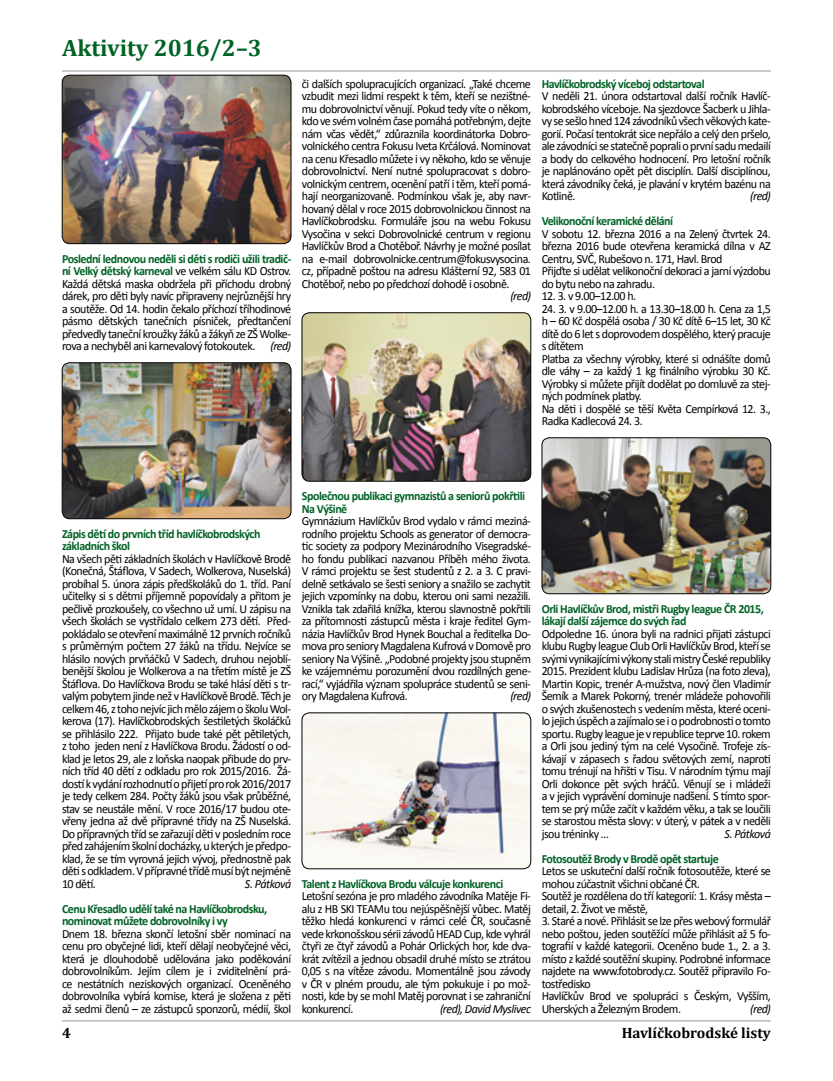
<style>
.page{position:relative;width:833px;height:1081px;background:#fff}
.page>*{position:absolute;margin:0;border:0;box-sizing:border-box;transform-origin:0 0}
.t1{font:700 23.75px "Cambria";color:#006225}
.t2{font:700 15px "Cambria";color:#000}
.t3{font:12.5px/12.5px "Calibri";letter-spacing:-.04em;color:#000;text-align:justify;scale:.96 1}
.t4{font:700 12.5px/12.5px "Calibri";letter-spacing:-.04em;color:#006225;scale:.96 1}
.t5{font:italic 12.5px "Calibri";letter-spacing:-.045em;color:#000;scale:.96 1}
.s1{font-weight:700;color:#006225}
.s2{font-style:italic}
</style>
<div class="page">
<hr style="left:62px;top:71px;width:709px;height:1px;background:#939598">
<hr style="left:62px;top:1020px;width:709px;height:1px;background:#939598">
<img style="left:62px;top:75px;width:229px;height:169px">
<div style="left:62px;top:75px;width:229px;height:169px;border:1px solid #000;border-radius:8px"></div>
<img style="left:302px;top:313px;width:229px;height:168px">
<div style="left:302px;top:313px;width:229px;height:168px;border:1px solid #000;border-radius:8px"></div>
<img style="left:302px;top:713px;width:229px;height:156px">
<div style="left:302px;top:713px;width:229px;height:156px;border:1px solid #000;border-radius:8px"></div>
<img style="left:542px;top:438px;width:229px;height:156px">
<div style="left:542px;top:438px;width:229px;height:156px;border:1px solid #000;border-radius:8px"></div>
<img style="left:62px;top:363px;width:229px;height:156px">
<div style="left:62px;top:363px;width:229px;height:156px;border:1px solid #000;border-radius:8px"></div>
<h1 class="t1" style="left:62px;top:31px;width:201px">Aktivity 2016/2–3</h1>
<p class="t3" style="left:62px;top:252px;width:240px"><span class="s1">Poslední lednovou neděli si děti s rodiči užili tradič&shy;ní Velký dětský karneval</span> ve velkém sálu KD Ostrov.<br>Každá dětská maska obdržela při příchodu drobný dárek, pro děti byly navíc připraveny nejrůznější hry a soutěže. Od 14. hodin čekalo příchozí tříhodinové pásmo dětských tanečních písniček, předtančení předvedly taneční kroužky žáků a žákyň ze ZŠ Wolke&shy;rova a nechyběl ani karnevalový fotokoutek. <span class="s2">(red)</span></p>
<p class="t3" style="left:302px;top:77px;width:240px">či dalších spolupracujících organizací. „Také chceme vzbudit mezi lidmi respekt k těm, kteří se nezištné&shy;mu dobrovolnictví věnují. Pokud tedy víte o někom, kdo ve svém volném čase pomáhá potřebným, dejte nám včas vědět,“ zdůraznila koordinátorka Dobro&shy;volnického centra Fokusu Iveta Krčálová. Nominovat na cenu Křesadlo můžete i vy někoho, kdo se věnuje dobrovolnictví. Není nutné spolupracovat s dobro&shy;volnickým centrem, ocenění patří i těm, kteří pomá&shy;hají neorganizovaně. Podmínkou však je, aby navr&shy;hovaný dělal v roce 2015 dobrovolnickou činnost na Havlíčkobrodsku. Formuláře jsou na webu Fokusu Vysočina v sekci Dobrovolnické centrum v regionu Havlíčkův Brod a Chotěboř. Návrhy je možné posílat na e-mail dobrovolnicke.centrum@fokusvysocina. cz, případně poštou na adresu Klášterní 92, 583 01<br>Chotěboř, nebo po předchozí dohodě i osobně.</p>
<p class="t5" style="left:510px;top:287px;width:23px">(red)</p>
<p class="t4" style="left:542px;top:77px;width:171px">Havlíčkobrodský víceboj odstartoval</p>
<p class="t3" style="left:542px;top:90px;width:240px">V neděli 21. února odstartoval další ročník Havlíč&shy;kobrodského víceboje. Na sjezdovce Šacberk u Jihla&shy;vy se sešlo hned 124 závodníků všech věkových kate&shy;gorií. Počasí tentokrát sice nepřálo a celý den pršelo, ale závodníci se statečně poprali o první sadu medailí a body do celkového hodnocení. Pro letošní ročník je naplánováno opět pět disciplín. Další disciplínou, která závodníky čeká, je plavání v krytém bazénu na Kotlině.</p>
<p class="t5" style="left:750px;top:187px;width:23px">(red)</p>
<p class="t4" style="left:542px;top:215px;width:138px">Velikonoční keramické dělání</p>
<p class="t3" style="left:542px;top:227px;width:240px;text-align:left">V sobotu 12. března 2016 a na Zelený čtvrtek 24. března 2016 bude otevřena keramická dílna v AZ Centru, SVČ, Rubešovo n. 171, Havl. Brod<br>Přijďte si udělat velikonoční dekoraci a jarní výzdobu do bytu nebo na zahradu.</p>
<p class="t3" style="left:542px;top:290px;width:100px">12. 3. v 9.00–12.00 h.</p>
<p class="t3" style="left:542px;top:302px;width:240px;text-align:left">24. 3. v 9.00–12.00 h. a 13.30–18.00 h. Cena za 1,5 h – 60 Kč dospělá osoba / 30 Kč dítě 6–15 let, 30 Kč dítě do 6 let s doprovodem dospělého, který pracuje s dítětem<br>Platba za všechny výrobky, které si odnášíte domů dle váhy – za každý 1 kg finálního výrobku 30 Kč.<br>Výrobky si můžete přijít dodělat po domluvě za stej&shy;ných podmínek platby.<br>Na děti i dospělé se těší Květa Cempírková 12. 3., Radka Kadlecová 24. 3.</p>
<p class="t4" style="left:62px;top:527px;width:208px">Zápis dětí do prvních tříd havlíčkobrodských základních škol</p>
<p class="t3" style="left:62px;top:552px;width:240px">Na všech pěti základních školách v Havlíčkově Brodě (Konečná, Štáflova, V Sadech, Wolkerova, Nuselská) probíhal 5. února zápis předškoláků do 1. tříd. Paní učitelky si s dětmi příjemně popovídaly a přitom je pečlivě prozkoušely, co všechno už umí. U zápisu na všech školách se vystřídalo celkem 273 dětí. Před&shy;pokládalo se otevření maximálně 12 prvních ročníků s průměrným počtem 27 žáků na třídu. Nejvíce se hlásilo nových prvňáčků V Sadech, druhou nejoblí&shy;benější školou je Wolkerova a na třetím místě je ZŠ Štáflova. Do Havlíčkova Brodu se také hlásí děti s tr&shy;valým pobytem jinde než v Havlíčkově Brodě. Těch je celkem 46, z toho nejvíc jich mělo zájem o školu Wol&shy;kerova (17). Havlíčkobrodských šestiletých školáčků se přihlásilo 222. Přijato bude také pět pětiletých, z toho jeden není z Havlíčkova Brodu. Žádostí o od&shy;klad je letos 29, ale z loňska naopak přibude do prv&shy;ních tříd 40 dětí z odkladu pro rok 2015/2016. Žá&shy;dostí kvydání rozhodnutí o přijetí pro rok 2016/2017 je tedy celkem 284. Počty žáků jsou však průběžné, stav se neustále mění. V roce 2016/17 budou ote&shy;vřeny jedna až dvě přípravné třídy na ZŠ Nuselská.<br>Do přípravných tříd se zařazují děti v posledním roce před zahájením školní docházky, u kterých je předpo&shy;klad, že se tím vyrovná jejich vývoj, přednostně pak děti s odkladem. V přípravné třídě musí být nejméně 10 dětí.</p>
<p class="t5" style="left:245px;top:875px;width:50px">S. Pátková</p>
<p class="t4" style="left:62px;top:902px;width:215px">Cenu Křesadlo udělí také na Havlíčkobrodsku, nominovat můžete dobrovolníky i vy</p>
<p class="t3" style="left:62px;top:927px;width:240px">Dnem 18. března skončí letošní sběr nominací na cenu pro obyčejné lidi, kteří dělají neobyčejné věci, která je dlouhodobě udělována jako poděkování dobrovolníkům. Jejím cílem je i zviditelnění prá&shy;ce nestátních neziskových organizací. Oceněného dobrovolníka vybírá komise, která je složena z pěti až sedmi členů – ze zástupců sponzorů, médií, škol</p>
<p class="t4" style="left:302px;top:490px;width:234px">Společnou publikaci gymnazistů a seniorů pokřtili<br>Na Výšině</p>
<p class="t3" style="left:302px;top:515px;width:240px">Gymnázium Havlíčkův Brod vydalo v rámci meziná&shy;rodního projektu Schools as generator of democra&shy;tic society za podpory Mezinárodního Visegradské&shy;ho fondu publikaci nazvanou Příběh mého života.<br>V rámci projektu se šest studentů z 2. a 3. C pravi&shy;delně setkávalo se šesti seniory a snažilo se zachytit jejich vzpomínky na dobu, kterou oni sami nezažili.<br>Vznikla tak zdařilá knížka, kterou slavnostně pokřtili za přítomnosti zástupců města i kraje ředitel Gym&shy;názia Havlíčkův Brod Hynek Bouchal a ředitelka Do&shy;mova pro seniory Magdalena Kufrová v Domově pro seniory Na Výšině. „Podobné projekty jsou stupněm ke vzájemnému porozumění dvou rozdílných gene&shy;rací,“ vyjádřila význam spolupráce studentů se seni&shy;ory Magdalena Kufrová.</p>
<p class="t5" style="left:510px;top:687px;width:23px">(red)</p>
<p class="t4" style="left:302px;top:877px;width:211px">Talent z Havlíčkova Brodu válcuje konkurenci</p>
<p class="t3" style="left:302px;top:890px;width:240px">Letošní sezóna je pro mladého závodníka Matěje Fi&shy;alu z HB SKI TEAMu tou nejúspěšnější vůbec. Matěj těžko hledá konkurenci v rámci celé ČR, současně vede krkonošskou sérii závodů HEAD Cup, kde vyhrál čtyři ze čtyř závodů a Pohár Orlických hor, kde dva&shy;krát zvítězil a jednou obsadil druhé místo se ztrátou 0,05 s na vítěze závodu. Momentálně jsou závody v ČR v plném proudu, ale tým pokukuje i po mož&shy;nosti, kde by se mohl Matěj porovnat i se zahraniční konkurencí.</p>
<p class="t5" style="left:440px;top:1000px;width:96px">(red), David Myslivec</p>
<p class="t4" style="left:542px;top:602px;width:233px">Orli Havlíčkův Brod, mistři Rugby league ČR 2015, lákají další zájemce do svých řad</p>
<p class="t3" style="left:542px;top:627px;width:240px">Odpoledne 16. února byli na radnici přijati zástupci klubu Rugby league Club Orli Havlíčkův Brod, kteří se svými vynikajícími výkony stali mistry České republiky 2015. Prezident klubu Ladislav Hrůza (na foto zleva), Martin Kopic, trenér A-mužstva, nový člen Vladimír Šemík a Marek Pokorný, trenér mládeže pohovořili o svých zkušenostech s vedením města, které oceni&shy;lo jejich úspěch a zajímalo se i o podrobnosti o tomto sportu. Rugby league je v republice teprve 10. rokem a Orli jsou jediný tým na celé Vysočině. Trofeje zís&shy;kávají v zápasech s řadou světových zemí, naproti tomu trénují na hřišti v Tisu. V národním týmu mají Orli dokonce pět svých hráčů. Věnují se i mládeži a v jejich vyprávění dominuje nadšení. S tímto spor&shy;tem se prý může začít v každém věku, a tak se loučili se starostou města slovy: v úterý, v pátek a v neděli jsou tréninky …</p>
<p class="t5" style="left:724px;top:825px;width:50px">S. Pátková</p>
<p class="t4" style="left:542px;top:852px;width:186px">Fotosoutěž Brody v Brodě opět startuje</p>
<p class="t3" style="left:542px;top:865px;width:240px;text-align:left">Letos se uskuteční další ročník fotosoutěže, které se mohou zúčastnit všichni občané ČR.<br>Soutěž je rozdělena do tří kategorií: 1. Krásy města – detail, 2. Život ve městě,</p>
<p class="t3" style="left:542px;top:915px;width:240px;text-align:left">3. Staré a nové. Přihlásit se lze přes webový formulář nebo poštou, jeden soutěžící může přihlásit až 5 fo&shy;tografií v každé kategorii. Oceněno bude 1., 2. a 3. místo z každé soutěžní skupiny. Podrobné informace najdete na www.fotobrody.cz. Soutěž připravilo Fo&shy;tostředisko<br>Havlíčkův Brod ve spolupráci s Českým, Vyšším, Uherských a Železným Brodem.</p>
<p class="t5" style="left:750px;top:1000px;width:23px">(red)</p>
<p class="t2" style="left:62px;top:1022px;width:10px">4</p>
<p class="t2" style="left:621px;top:1022px;width:151px">Havlíčkobrodské listy</p>
</div>
